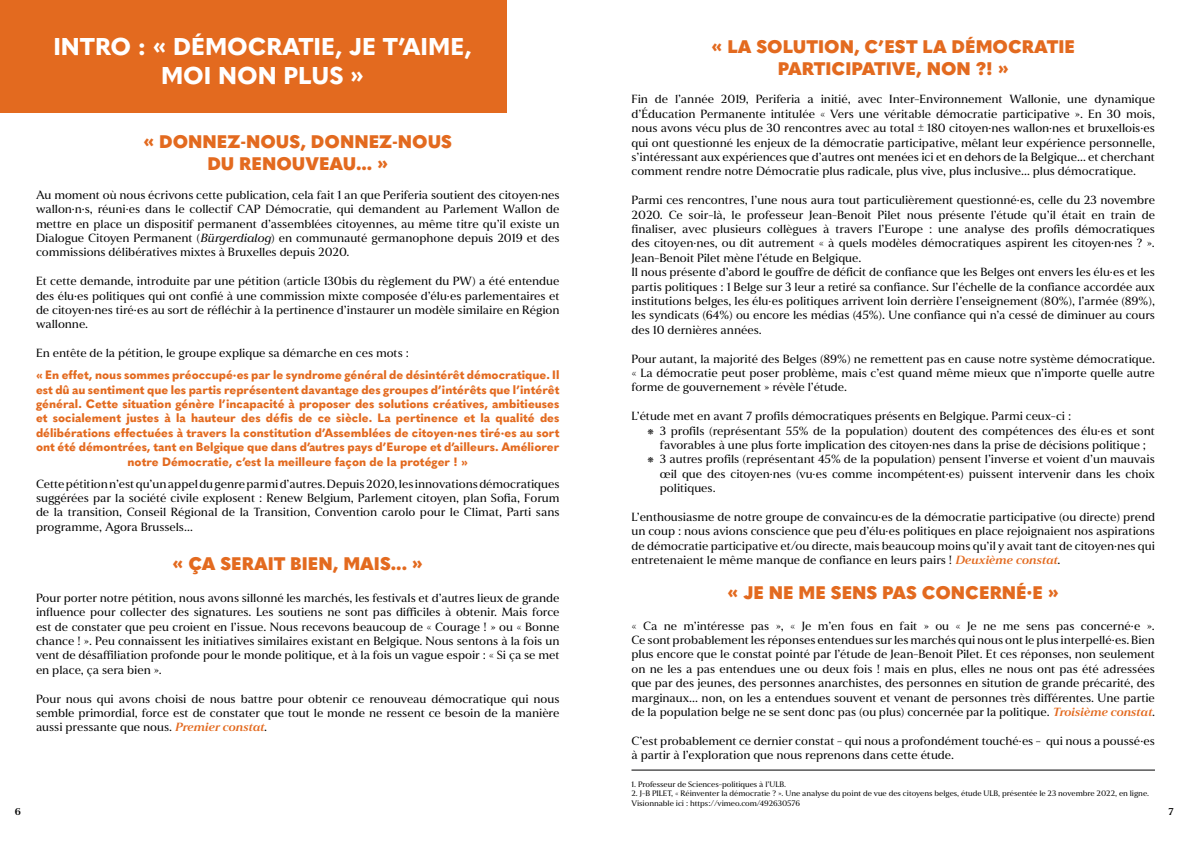
<style>
.page{position:relative;width:1191px;height:842px;background:#fff}
.page>*{position:absolute;margin:0;border:0;box-sizing:border-box;transform-origin:0 0}
.t1{font:800 24px/28.8px "Quasimoda";color:#fff;text-align:center}
.t2{font:900 18px/21.6px "Quasimoda";color:#e36a1f;text-align:center}
.t3{font:12px/14.4px "Anth";color:#000;text-align:justify}
.t4{font:800 12px/14.4px "Quasimoda";color:#e36a1f;text-align:center}
.t5{font:700 10px "Anth";color:#000}
.t6{font:8px/9.6px "Anth";color:#000}
.s1{font-style:italic}
.s2{font-weight:700;font-style:italic;color:#e36a1f}
.s3{font-family:"Tiro Deva Hindi"}
</style>
<div class="page">
<div style="left:0;top:0;width:506px;height:113px;background:#e36a1f"></div>
<hr style="left:631px;top:770px;width:524px;height:1px;background:#020203">
<h1 class="t1" style="left:53px;top:31px;width:420px">INTRO : « DÉMOCRATIE, JE T’AIME,<br>MOI NON PLUS »</h1>
<h2 class="t2" style="left:143px;top:130px;width:310px">« DONNEZ-NOUS, DONNEZ-NOUS<br>DU RENOUVEAU... »</h2>
<p class="t3" style="left:36px;top:188px;width:525px">Au moment où nous écrivons cette publication, cela fait 1 an que Periferia soutient des citoyen·nes wallon·n·s, réuni·es dans le collectif CAP Démocratie, qui demandent au Parlement Wallon de mettre en place un dispositif permanent d’assemblées citoyennes, au même titre qu’il existe un Dialogue Citoyen Permanent (<span class="s1">Bürgerdialog</span>) en communauté germanophone depuis 2019 et des commissions délibératives mixtes à Bruxelles depuis 2020.</p>
<p class="t3" style="left:36px;top:274px;width:525px">Et cette demande, introduite par une pétition (article 130bis du règlement du PW) a été entendue des élu·es politiques qui ont confié à une commission mixte composée d’élu·es parlementaires et de citoyen·nes tiré·es au sort de réfléchir à la pertinence d’instaurer un modèle similaire en Région wallonne.</p>
<p class="t3" style="left:36px;top:346px;width:374px">En entête de la pétition, le groupe explique sa démarche en ces mots :</p>
<p class="t4" style="left:36px;top:367px;width:525px">« En effet, nous sommes préoccupé·es par le syndrome général de désintérêt démocratique. Il est dû au sentiment que les partis représentent davantage des groupes d’intérêts que l’intérêt général. Cette situation génère l’incapacité à proposer des solutions créatives, ambitieuses et socialement justes à la hauteur des défis de ce siècle. La pertinence et la qualité des délibérations effectuées à travers la constitution d’Assemblées de citoyen·nes tiré·es au sort ont été démontrées, tant en Belgique que dans d’autres pays d’Europe et d’ailleurs. Améliorer notre Démocratie, c’est la meilleure façon de la protéger ! »</p>
<p class="t3" style="left:36px;top:476px;width:525px">Cette pétition n’est qu’un appel du genre parmi d’autres. Depuis 2020, les innovations démocratiques suggérées par la société civile explosent : Renew Belgium, Parlement citoyen, plan Sofia, Forum de la transition, Conseil Régional de la Transition, Convention carolo pour le Climat, Parti sans programme, Agora Brussels…</p>
<h2 class="t2" style="left:172px;top:552px;width:252px">« ÇA SERAIT BIEN, MAIS... »</h2>
<p class="t3" style="left:36px;top:591px;width:525px">Pour porter notre pétition, nous avons sillonné les marchés, les festivals et d’autres lieux de grande influence pour collecter des signatures. Les soutiens ne sont pas difficiles à obtenir. Mais force est de constater que peu croient en l’issue. Nous recevons beaucoup de « Courage ! » ou « Bonne chance ! ». Peu connaissent les initiatives similaires existant en Belgique. Nous sentons à la fois un vent de désaffiliation profonde pour le monde politique, et à la fois un vague espoir : « Si ça se met en place, ça sera bien ».</p>
<p class="t3" style="left:36px;top:691px;width:525px">Pour nous qui avons choisi de nous battre pour obtenir ce renouveau démocratique qui nous semble primordial, force est de constater que tout le monde ne ressent ce besoin de la manière aussi pressante que nous. <span class="s2">Premier constat</span>.</p>
<h2 class="t2" style="left:711px;top:35px;width:365px">« LA SOLUTION, C’EST LA DÉMOCRATIE<br>PARTICIPATIVE, NON ?! »</h2>
<p class="t3" style="left:631px;top:92px;width:525px">Fin de l’année 2019, Periferia a initié, avec Inter-Environnement Wallonie, une dynamique d’Éducation Permanente intitulée « Vers une véritable démocratie participative ». En 30 mois, nous avons vécu plus de 30 rencontres avec au total ± 180 citoyen·nes wallon·nes et bruxellois·es qui ont questionné les enjeux de la démocratie participative, mêlant leur expérience personnelle, s’intéressant aux expériences que d’autres ont menées ici et en dehors de la Belgique… et cherchant comment rendre notre Démocratie plus radicale, plus vive, plus inclusive… plus démocratique.</p>
<p class="t3" style="left:631px;top:193px;width:525px;text-align:left">Parmi ces rencontres, l’une nous aura tout particulièrement questionné·es, celle du 23 novembre 2020. Ce soir-là, le professeur Jean-Benoit Pilet nous présente l’étude qu’il était en train de finaliser, avec plusieurs collègues à travers l’Europe : une analyse des profils démocratiques des citoyen·nes, ou dit autrement « à quels modèles démocratiques aspirent les citoyen·nes ? ».<br>Jean-Benoit Pilet mène l’étude en Belgique.<br>Il nous présente d’abord le gouffre de déficit de confiance que les Belges ont envers les élu·es et les partis politiques : 1 Belge sur 3 leur a retiré sa confiance. Sur l’échelle de la confiance accordée aux institutions belges, les élu·es politiques arrivent loin derrière l’enseignement (80%), l’armée (89%), les syndicats (64%) ou encore les médias (45%). Une confiance qui n’a cessé de diminuer au cours des 10 dernières années.</p>
<p class="t3" style="left:631px;top:351px;width:525px">Pour autant, la majorité des Belges (89%) ne remettent pas en cause notre système démocratique. « La démocratie peut poser problème, mais c’est quand même mieux que n’importe quelle autre forme de gouvernement » révèle l’étude.</p>
<p class="t3" style="left:631px;top:409px;width:441px">L’étude met en avant 7 profils démocratiques présents en Belgique. Parmi ceux-ci :</p>
<p class="t3" style="left:647px;top:423px;width:509px"><span class="s3">⁕</span> 3 profils (représentant 55% de la population) doutent des compétences des élu·es et sont</p>
<p class="t3" style="left:660px;top:438px;width:488px">favorables à une plus forte implication des citoyen·nes dans la prise de décisions politique ;</p>
<p class="t3" style="left:647px;top:452px;width:509px"><span class="s3">⁕</span> 3 autres profils (représentant 45% de la population) pensent l’inverse et voient d’un mauvais</p>
<p class="t3" style="left:660px;top:467px;width:496px">œil que des citoyen·nes (vu·es comme incompétent·es) puissent intervenir dans les choix</p>
<p class="t3" style="left:660px;top:481px;width:57px">politiques.</p>
<p class="t3" style="left:631px;top:510px;width:525px">L’enthousiasme de notre groupe de convaincu·es de la démocratie participative (ou directe) prend un coup : nous avions conscience que peu d’élu·es politiques en place rejoignaient nos aspirations de démocratie participative et/ou directe, mais beaucoup moins qu’il y avait tant de citoyen·nes qui entretenaient le même manque de confiance en leurs pairs ! <span class="s2">Deuxième constat</span>.</p>
<h2 class="t2" style="left:727px;top:580px;width:333px">« JE NE ME SENS PAS CONCERNÉ·E »</h2>
<p class="t3" style="left:631px;top:618px;width:525px">« Ca ne m’intéresse pas », « Je m’en fous en fait » ou « Je ne me sens pas concerné·e ».<br>Ce sont probablement les réponses entendues sur les marchés qui nous ont le plus interpellé·es. Bien plus encore que le constat pointé par l’étude de Jean-Benoit Pilet. Et ces réponses, non seulement on ne les a pas entendues une ou deux fois ! mais en plus, elles ne nous ont pas été adressées que par des jeunes, des personnes anarchistes, des personnes en sitution de grande précarité, des marginaux... non, on les a entendues souvent et venant de personnes très différentes. Une partie de la population belge ne se sent donc pas (ou plus) concernée par la politique. <span class="s2">Troisième constat</span>.</p>
<p class="t3" style="left:631px;top:733px;width:525px">C’est probablement ce dernier constat - qui nous a profondément touché·es - qui nous a poussé·es à partir à l’exploration que nous reprenons dans cette étude.</p>
<p class="t6" style="left:631px;top:779px;width:156px">1. Professeur de Sciences-politiques à l’ULB.</p>
<p class="t6" style="left:631px;top:789px;width:519px">2. J-B PILET, « Réinventer la démocratie ? ». Une analyse du point de vue des citoyens belges, étude ULB, présentée le 23 novembre 2022, en ligne.<br>Visionnable ici : https://vimeo.com/492630576</p>
<p class="t5" style="left:15px;top:806px;width:8px">6</p>
<p class="t5" style="left:1168px;top:806px;width:7px">7</p>
</div>
